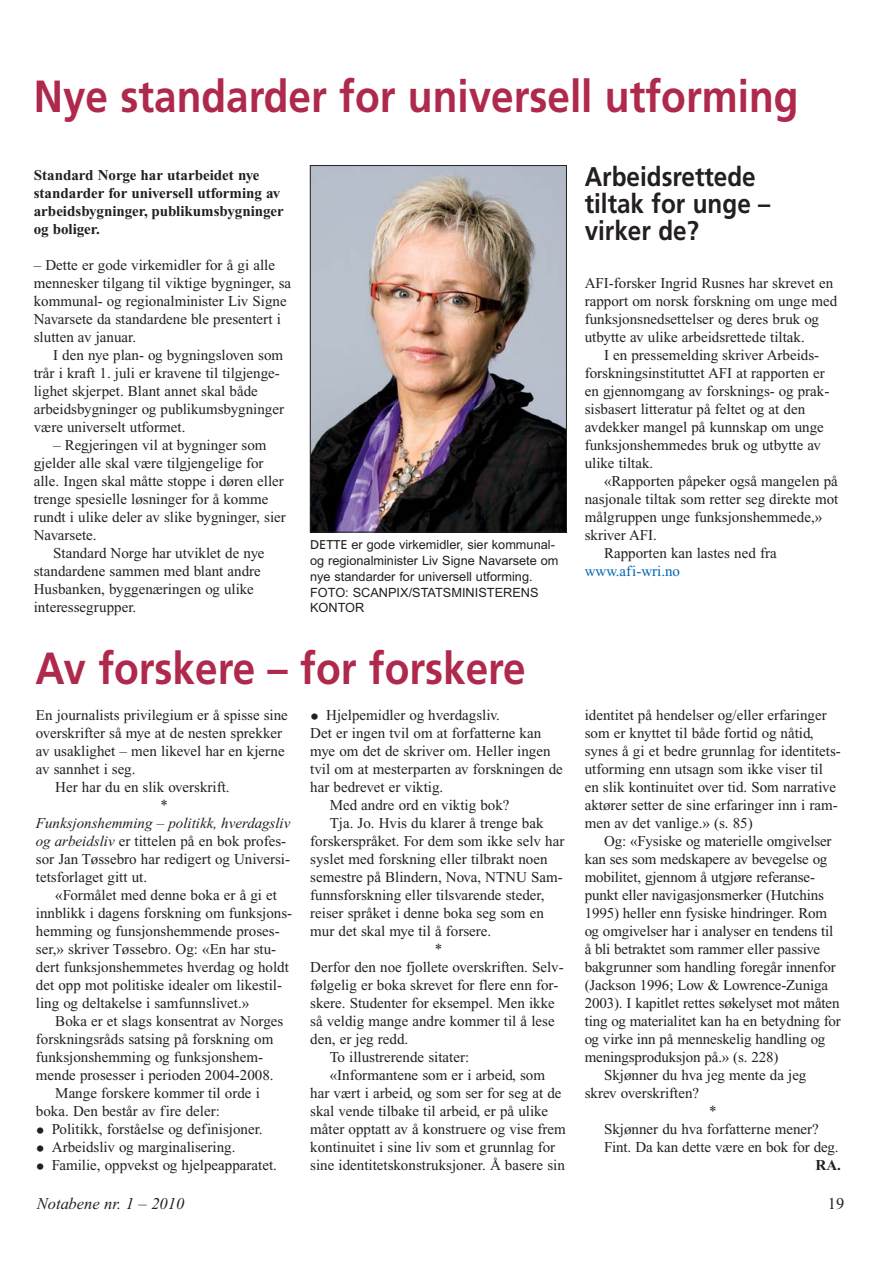
<style>
.page{position:relative;width:893px;height:1263px;background:#fff}
.page>*{position:absolute;margin:0;border:0;box-sizing:border-box;transform-origin:0 0}
.t1{font:700 45px "Frutiger";color:#af294c;scale:.9 1}
.t2{font:700 27px/27px "Frutiger";color:#231f20;scale:.9 1}
.t3{font:italic 16.5px "Times New Roman";color:#231f20}
.t4{font:16.5px "Times New Roman";color:#231f20}
.t5{font:15px/18px "Times New Roman";color:#231f20}
.t6{font:700 15px/18px "Times New Roman";color:#231f20}
.t7{font:15px "Times New Roman";color:#0066b3}
.t8{font:12.75px/15.8px "Arial";color:#231f20}
.s1{font-family:"Frutiger"}
.s2{font-style:italic}
.s3{font-size:25.5px}
</style>
<div class="page">
<img style="left:312px;top:167px;width:252px;height:363px">
<div style="left:310px;top:165px;width:256px;height:367px;border:1px solid #231f20"></div>
<h1 class="t1" style="left:34px;top:79px;width:851px">Nye standarder for universell utforming</h1>
<p class="t6" style="left:34px;top:168px;width:251px">Standard Norge har utarbeidet nye standarder for universell utforming av arbeidsbygninger, publikumsbygninger og boliger.</p>
<p class="t5" style="left:34px;top:257px;width:259px">– Dette er gode virkemidler for å gi alle mennesker tilgang til viktige bygninger, sa kommunal- og regionalminister Liv Signe Navarsete da standardene ble presentert i slutten av januar.</p>
<p class="t5" style="left:34px;top:347px;width:252px;text-indent:19px">I den nye plan- og bygningsloven som trår i kraft 1. juli er kravene til tilgjenge&shy;lighet skjerpet. Blant annet skal både arbeidsbygninger og publikumsbygninger være universelt utformet.</p>
<p class="t5" style="left:34px;top:437px;width:253px;text-indent:19px">– Regjeringen vil at bygninger som gjelder alle skal være tilgjengelige for alle. Ingen skal måtte stoppe i døren eller trenge spesielle løsninger for å komme rundt i ulike deler av slike bygninger, sier Navarsete.</p>
<p class="t5" style="left:34px;top:545px;width:232px;text-indent:19px">Standard Norge har utviklet de nye standardene sammen med blant andre<br>Husbanken, byggenæringen og ulike interessegrupper.</p>
<p class="t8" style="left:310px;top:538px;width:250px"><span class="s1">DETTE</span> er gode virkemidler, sier kommunal&shy;og regionalminister Liv Signe Navarsete om nye standarder for universell utforming.<br>FOTO: SCANPIX/STATSMINISTERENS KONTOR</p>
<h1 class="t1" style="left:35px;top:650px;width:546px">Av forskere – for forskere</h1>
<p class="t5" style="left:36px;top:707px;width:253px">En journalists privilegium er å spisse sine</p>
<p class="t5" style="left:36px;top:725px;width:248px">overskrifter så mye at de nesten sprekker</p>
<p class="t5" style="left:36px;top:743px;width:250px">av usaklighet – men likevel har en kjerne</p>
<p class="t5" style="left:36px;top:761px;width:101px">av sannhet i seg.</p>
<p class="t5" style="left:55px;top:779px;width:176px">Her har du en slik overskrift.</p>
<p class="t5" style="left:160px;top:797px;width:9px">*</p>
<p class="t5" style="left:36px;top:815px;width:256px"><span class="s2">Funksjonshemming – politikk, hverdagsliv og arbeidsliv</span> er tittelen på en bok profes&shy;sor Jan Tøssebro har redigert og Universi&shy;tetsforlaget gitt ut.</p>
<p class="t5" style="left:36px;top:887px;width:258px;text-indent:19px">«Formålet med denne boka er å gi et innblikk i dagens forskning om funksjons&shy;hemming og funsjonshemmende proses&shy;ser,» skriver Tøssebro. Og: «En har stu&shy;dert funksjonshemmetes hverdag og holdt det opp mot politiske idealer om likestil&shy;ling og deltakelse i samfunnslivet.»</p>
<p class="t5" style="left:55px;top:1013px;width:229px">Boka er et slags konsentrat av Norges</p>
<p class="t5" style="left:36px;top:1031px;width:239px">forskningsråds satsing på forskning om</p>
<p class="t5" style="left:36px;top:1049px;width:228px">funksjonshemming og funksjonshem-</p>
<p class="t5" style="left:36px;top:1067px;width:239px">mende prosesser i perioden 2004-2008.</p>
<p class="t5" style="left:55px;top:1085px;width:206px">Mange forskere kommer til orde i</p>
<p class="t5" style="left:36px;top:1103px;width:185px">boka. Den består av fire deler:</p>
<p class="t5" style="left:36px;top:1121px;width:228px"><span class="s3">•</span> Politikk, forståelse og definisjoner.</p>
<p class="t5" style="left:36px;top:1139px;width:201px"><span class="s3">•</span> Arbeidsliv og marginalisering.</p>
<p class="t5" style="left:36px;top:1157px;width:242px"><span class="s3">•</span> Familie, oppvekst og hjelpeapparatet.</p>
<p class="t5" style="left:310px;top:707px;width:191px"><span class="s3">•</span> Hjelpemidler og hverdagsliv.</p>
<p class="t5" style="left:310px;top:725px;width:232px">Det er ingen tvil om at forfatterne kan</p>
<p class="t5" style="left:310px;top:743px;width:242px">mye om det de skriver om. Heller ingen</p>
<p class="t5" style="left:310px;top:761px;width:254px">tvil om at mesterparten av forskningen de</p>
<p class="t5" style="left:310px;top:779px;width:134px">har bedrevet er viktig.</p>
<p class="t5" style="left:330px;top:797px;width:181px">Med andre ord en viktig bok?</p>
<p class="t5" style="left:330px;top:815px;width:215px">Tja. Jo. Hvis du klarer å trenge bak</p>
<p class="t5" style="left:310px;top:833px;width:255px">forskerspråket. For dem som ikke selv har</p>
<p class="t5" style="left:310px;top:851px;width:239px">syslet med forskning eller tilbrakt noen</p>
<p class="t5" style="left:310px;top:869px;width:254px">semestre på Blindern, Nova, NTNU Sam-</p>
<p class="t5" style="left:310px;top:887px;width:236px">funnsforskning eller tilsvarende steder,</p>
<p class="t5" style="left:310px;top:905px;width:235px">reiser språket i denne boka seg som en</p>
<p class="t5" style="left:310px;top:923px;width:182px">mur det skal mye til å forsere.</p>
<p class="t5" style="left:435px;top:941px;width:9px">*</p>
<p class="t5" style="left:310px;top:959px;width:255px">Derfor den noe fjollete overskriften. Selv-</p>
<p class="t5" style="left:310px;top:977px;width:250px">følgelig er boka skrevet for flere enn for-</p>
<p class="t5" style="left:310px;top:995px;width:246px">skere. Studenter for eksempel. Men ikke</p>
<p class="t5" style="left:310px;top:1013px;width:246px">så veldig mange andre kommer til å lese</p>
<p class="t5" style="left:310px;top:1031px;width:99px">den, er jeg redd.</p>
<p class="t5" style="left:330px;top:1049px;width:141px">To illustrerende sitater:</p>
<p class="t5" style="left:330px;top:1067px;width:217px">«Informantene som er i arbeid, som</p>
<p class="t5" style="left:310px;top:1085px;width:253px">har vært i arbeid, og som ser for seg at de</p>
<p class="t5" style="left:310px;top:1103px;width:239px">skal vende tilbake til arbeid, er på ulike</p>
<p class="t5" style="left:310px;top:1121px;width:257px">måter opptatt av å konstruere og vise frem</p>
<p class="t5" style="left:310px;top:1139px;width:246px">kontinuitet i sine liv som et grunnlag for</p>
<p class="t5" style="left:310px;top:1157px;width:256px">sine identitetskonstruksjoner. Å basere sin</p>
<h2 class="t2" style="left:584px;top:165px;width:208px">Arbeidsrettede tiltak for unge – virker de?</h2>
<p class="t5" style="left:584px;top:275px;width:254px">AFI-forsker Ingrid Rusnes har skrevet en rapport om norsk forskning om unge med funksjonsnedsettelser og deres bruk og utbytte av ulike arbeidsrettede tiltak.</p>
<p class="t5" style="left:584px;top:347px;width:246px;text-indent:19px">I en pressemelding skriver Arbeids&shy;forskningsinstituttet AFI at rapporten er en gjennomgang av forsknings- og prak&shy;sisbasert litteratur på feltet og at den avdekker mangel på kunnskap om unge funksjonshemmedes bruk og utbytte av ulike tiltak.</p>
<p class="t5" style="left:604px;top:473px;width:235px">«Rapporten påpeker også mangelen på</p>
<p class="t5" style="left:584px;top:491px;width:255px">nasjonale tiltak som retter seg direkte mot</p>
<p class="t5" style="left:584px;top:509px;width:239px">målgruppen unge funksjonshemmede,»</p>
<p class="t5" style="left:584px;top:527px;width:74px">skriver AFI.</p>
<p class="t5" style="left:604px;top:545px;width:174px">Rapporten kan lastes ned fra</p>
<p class="t7" style="left:584px;top:566px;width:97px">www.afi-wri.no</p>
<p class="t5" style="left:584px;top:707px;width:258px">identitet på hendelser og/eller erfaringer som er knyttet til både fortid og nåtid, synes å gi et bedre grunnlag for identitets&shy;utforming enn utsagn som ikke viser til en slik kontinuitet over tid. Som narrative aktører setter de sine erfaringer inn i ram&shy;men av det vanlige.» (s. 85)</p>
<p class="t5" style="left:604px;top:833px;width:229px">Og: «Fysiske og materielle omgivelser</p>
<p class="t5" style="left:584px;top:851px;width:244px">kan ses som medskapere av bevegelse og</p>
<p class="t5" style="left:584px;top:869px;width:232px">mobilitet, gjennom å utgjøre referanse-</p>
<p class="t5" style="left:584px;top:887px;width:241px">punkt eller navigasjonsmerker (Hutchins</p>
<p class="t5" style="left:584px;top:905px;width:244px">1995) heller enn fysiske hindringer. Rom</p>
<p class="t5" style="left:584px;top:923px;width:250px">og omgivelser har i analyser en tendens til</p>
<p class="t5" style="left:584px;top:941px;width:237px">å bli betraktet som rammer eller passive</p>
<p class="t5" style="left:584px;top:959px;width:252px">bakgrunner som handling foregår innenfor</p>
<p class="t5" style="left:584px;top:977px;width:245px">(Jackson 1996; Low &amp; Lowrence-Zuniga</p>
<p class="t5" style="left:584px;top:995px;width:256px">2003). I kapitlet rettes søkelyset mot måten</p>
<p class="t5" style="left:584px;top:1013px;width:258px">ting og materialitet kan ha en betydning for</p>
<p class="t5" style="left:584px;top:1031px;width:242px">og virke inn på menneskelig handling og</p>
<p class="t5" style="left:584px;top:1049px;width:195px">meningsproduksjon på.» (s. 228)</p>
<p class="t5" style="left:604px;top:1067px;width:204px">Skjønner du hva jeg mente da jeg</p>
<p class="t5" style="left:584px;top:1085px;width:116px">skrev overskriften?</p>
<p class="t5" style="left:709px;top:1103px;width:9px">*</p>
<p class="t5" style="left:604px;top:1121px;width:216px">Skjønner du hva forfatterne mener?</p>
<p class="t5" style="left:604px;top:1139px;width:236px">Fint. Da kan dette være en bok for deg.</p>
<p class="t6" style="left:815px;top:1158px;width:27px">RA.</p>
<p class="t3" style="left:37px;top:1197px;width:149px">Notabene nr. 1 – 2010</p>
<p class="t4" style="left:827px;top:1197px;width:18px">19</p>
</div>
